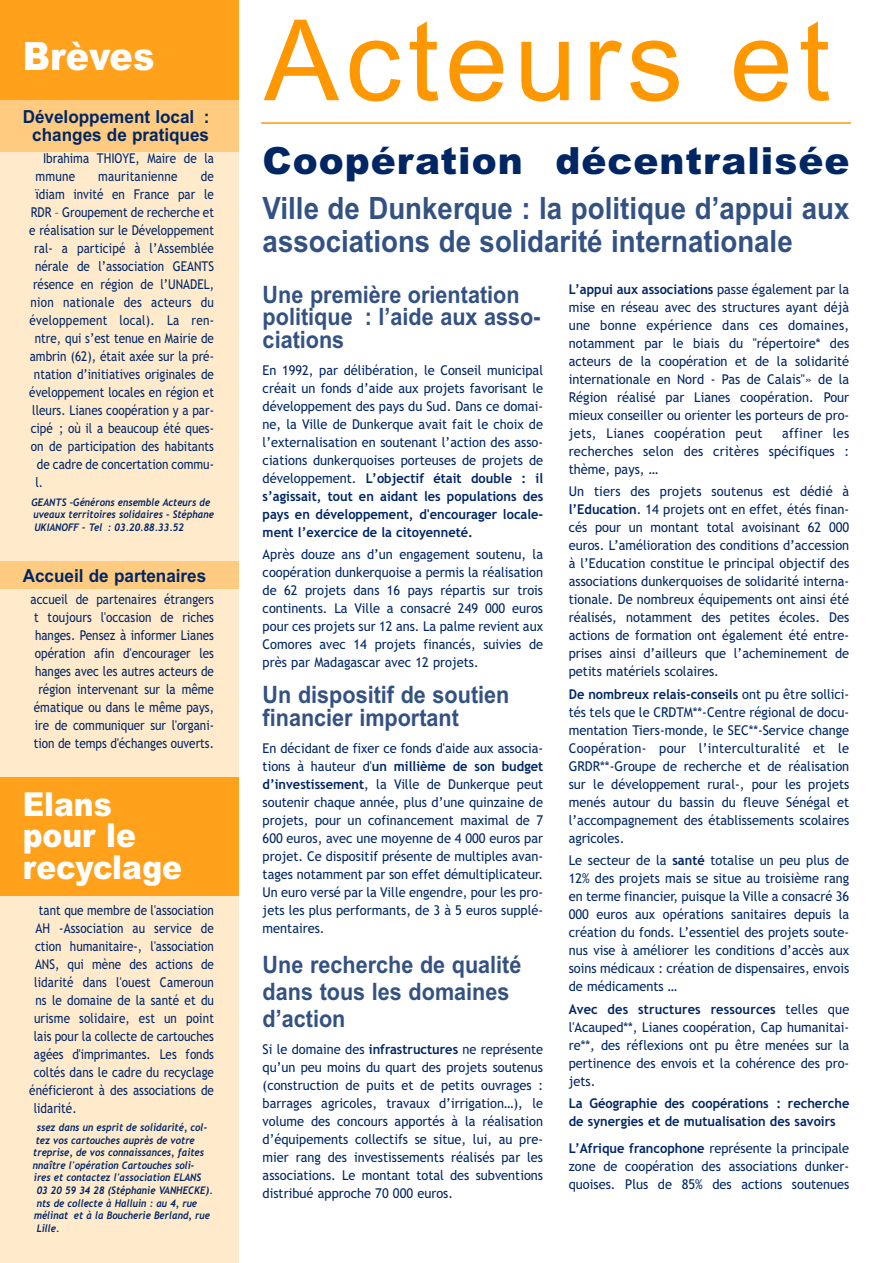
<style>
.page{position:relative;width:893px;height:1263px;background:#fff}
.page>*{position:absolute;margin:0;border:0;box-sizing:border-box;transform-origin:0 0}
.t1{font:112.5px "Arial";letter-spacing:.055em;color:#ff9700}
.t2{font:900 39px "Arial";color:#fff;scale:.9 1}
.t3{font:900 37.5px "Arial";letter-spacing:.025em;color:#002664}
.t4{font:900 33px/31.5px "Arial";color:#fff;scale:.9 1}
.t5{font:700 30.75px/33px "Arial";color:#335283;scale:.9 1}
.t6{font:700 24px/22.5px "Arial";color:#335283;scale:.9 1}
.t7{font:700 18px/18px "Arial";color:#002664;text-align:center;scale:.95 1}
.t8{font:13.5px/18px "Trebuchet MS";color:#002664;text-align:justify;scale:.95 1}
.t9{font:13.5px/18px "Trebuchet MS";color:#002664;scale:.87 1}
.t10{font:700 13.5px/18px "Trebuchet MS";color:#002664;scale:.95 1}
.t11{font:13.5px "Trebuchet MS";letter-spacing:.02em;color:#002664;scale:.87 1}
.t12{font:italic 700 10.5px/12.6px "Trebuchet";color:#002664;scale:.9 1}
.s1{font-weight:700}
</style>
<div class="page">
<div style="left:0;top:0;width:239px;height:1263px;background:#ffeacc"></div>
<div style="left:0;top:0;width:239px;height:101px;background:#ffa11a"></div>
<div style="left:0;top:777px;width:239px;height:118px;background:#ffa11a"></div>
<div style="left:0;top:101px;width:239px;height:51px;background:#ffcb80"></div>
<div style="left:0;top:562px;width:239px;height:27px;background:#ffcb80"></div>
<hr style="left:261px;top:122px;width:589px;height:2px;background:#ff9700">
<h2 class="t2" style="left:23px;top:43px;width:148px">Brèves</h2>
<h3 class="t7" style="left:23px;top:109px;width:198px">Développement local : changes de pratiques</h3>
<p class="t9" style="left:35px;top:151px;width:207px;text-indent:8px">Ibrahima THIOYE, Maire de la mmune</p>
<p class="t11" style="left:98px;top:171px;width:93px">mauritanienne</p>
<p class="t9" style="left:201px;top:169px;width:17px">de</p>
<p class="t9" style="left:36px;top:187px;width:206px">ïdiam invité en France par le</p>
<p class="t9" style="left:31px;top:205px;width:212px">RDR – Groupement de recherche et</p>
<p class="t9" style="left:29px;top:223px;width:214px">e réalisation sur le Développement</p>
<p class="t9" style="left:34px;top:241px;width:208px">ral- a participé à l’Assemblée</p>
<p class="t9" style="left:35px;top:259px;width:207px">nérale de l’association GEANTS</p>
<p class="t9" style="left:33px;top:277px;width:209px">résence en région de l’UNADEL,</p>
<p class="t11" style="left:31px;top:297px;width:212px">nion nationale des acteurs du</p>
<p class="t11" style="left:30px;top:315px;width:213px">éveloppement local). La ren-</p>
<p class="t9" style="left:35px;top:331px;width:207px">ntre, qui s’est tenue en Mairie de</p>
<p class="t9" style="left:30px;top:349px;width:213px">ambrin (62), était axée sur la pré-</p>
<p class="t9" style="left:34px;top:367px;width:208px">ntation d’initiatives originales de</p>
<p class="t9" style="left:29px;top:385px;width:214px">éveloppement locales en région et</p>
<p class="t9" style="left:32px;top:403px;width:210px">lleurs. Lianes coopération y a par-</p>
<p class="t9" style="left:31px;top:421px;width:212px">cipé ; où il a beaucoup été ques-</p>
<p class="t9" style="left:31px;top:439px;width:212px">on de participation des habitants</p>
<p class="t9" style="left:37px;top:457px;width:205px">de cadre de concertation commu-</p>
<p class="t9" style="left:35px;top:475px;width:10px">l.</p>
<p class="t12" style="left:31px;top:496px;width:204px">GEANTS –Générons ensemble Acteurs de uveaux territoires solidaires - Stéphane<br>UKIANOFF – Tel : 03.20.88.33.52</p>
<h3 class="t7" style="left:23px;top:568px;width:195px">Accueil de partenaires</h3>
<p class="t9" style="left:31px;top:592px;width:212px;text-align:center">accueil de partenaires étrangers t toujours l'occasion de riches hanges. Pensez à informer Lianes opération afin d'encourager les hanges avec les autres acteurs de région intervenant sur la même ématique ou dans le même pays, ire de communiquer sur l'organi&shy;tion de temps d'échanges ouverts.</p>
<h3 class="t4" style="left:23px;top:792px;width:178px">Elans pour le recyclage</h3>
<p class="t9" style="left:39px;top:902px;width:203px">tant que membre de l'association</p>
<p class="t9" style="left:36px;top:920px;width:207px">AH -Association au service de</p>
<p class="t9" style="left:35px;top:938px;width:207px">ction humanitaire-, l'association</p>
<p class="t9" style="left:35px;top:956px;width:207px">ANS, qui mène des actions de</p>
<p class="t9" style="left:34px;top:974px;width:208px">lidarité dans l'ouest Cameroun</p>
<p class="t9" style="left:35px;top:992px;width:207px">ns le domaine de la santé et du</p>
<p class="t9" style="left:34px;top:1010px;width:208px">urisme solidaire, est un point</p>
<p class="t9" style="left:34px;top:1028px;width:209px">lais pour la collecte de cartouches</p>
<p class="t9" style="left:34px;top:1046px;width:208px">agées d'imprimantes. Les fonds</p>
<p class="t9" style="left:34px;top:1064px;width:209px">coltés dans le cadre du recyclage</p>
<p class="t9" style="left:29px;top:1082px;width:214px">énéficieront à des associations de</p>
<p class="t9" style="left:34px;top:1100px;width:51px">lidarité.</p>
<p class="t12" style="left:37px;top:1122px;width:191px">ssez dans un esprit de solidarité, col-</p>
<p class="t12" style="left:36px;top:1135px;width:178px">tez vos cartouches auprès de votre</p>
<p class="t12" style="left:33px;top:1147px;width:191px">treprise, de vos connaissances, faites</p>
<p class="t12" style="left:33px;top:1160px;width:181px">nnaître l'opération Cartouches soli-</p>
<p class="t12" style="left:34px;top:1172px;width:187px">ires et contactez l'association ELANS</p>
<p class="t12" style="left:37px;top:1185px;width:197px">03 20 59 34 28 (Stéphanie VANHECKE).</p>
<p class="t12" style="left:37px;top:1198px;width:180px">nts de collecte à Halluin : au 4, rue</p>
<p class="t12" style="left:34px;top:1210px;width:197px">mélinat et à la Boucherie Berland, rue</p>
<p class="t12" style="left:37px;top:1223px;width:27px">Lille.</p>
<h1 class="t1" style="left:264px;top:20px;width:567px">Acteurs et</h1>
<h3 class="t3" style="left:262px;top:147px;width:588px">Coopération décentralisée</h3>
<h3 class="t5" style="left:262px;top:195px;width:653px">Ville de Dunkerque : la politique d’appui aux associations de solidarité internationale</h3>
<h3 class="t6" style="left:263px;top:285px;width:310px">Une première orientation politique : l’aide aux asso&shy;ciations</h3>
<p class="t8" style="left:263px;top:362px;width:297px">En 1992, par délibération, le Conseil municipal créait un fonds d’aide aux projets favorisant le développement des pays du Sud. Dans ce domai&shy;ne, la Ville de Dunkerque avait fait le choix de l’externalisation en soutenant l’action des asso&shy;ciations dunkerquoises porteuses de projets de développement. <span class="s1">L’objectif était double : il s’agissait, tout en aidant les populations des pays en développement, d'encourager locale&shy;ment l’exercice de la citoyenneté.</span></p>
<p class="t8" style="left:263px;top:547px;width:297px">Après douze ans d’un engagement soutenu, la coopération dunkerquoise a permis la réalisation de 62 projets dans 16 pays répartis sur trois continents. La Ville a consacré 249 000 euros pour ces projets sur 12 ans. La palme revient aux Comores avec 14 projets financés, suivies de près par Madagascar avec 12 projets.</p>
<h3 class="t6" style="left:263px;top:686px;width:276px">Un dispositif de soutien financier important</h3>
<p class="t8" style="left:263px;top:740px;width:297px">En décidant de fixer ce fonds d'aide aux associa&shy;tions à hauteur d'<span class="s1">un millième de son budget d’investissement</span>, la Ville de Dunkerque peut soutenir chaque année, plus d’une quinzaine de projets, pour un cofinancement maximal de 7<br>600 euros, avec une moyenne de 4 000 euros par projet. Ce dispositif présente de multiples avan&shy;tages notamment par son effet démultiplicateur.<br>Un euro versé par la Ville engendre, pour les pro&shy;jets les plus performants, de 3 à 5 euros supplé&shy;mentaires.</p>
<h3 class="t6" style="left:263px;top:954px;width:289px;line-height:27px">Une recherche de qualité dans tous les domaines d’action</h3>
<p class="t8" style="left:263px;top:1042px;width:297px">Si le domaine des <span class="s1">infrastructures</span> ne représente qu’un peu moins du quart des projets soutenus (construction de puits et de petits ouvrages : barrages agricoles, travaux d’irrigation…), le volume des concours apportés à la réalisation d’équipements collectifs se situe, lui, au pre&shy;mier rang des investissements réalisés par les associations. Le montant total des subventions distribué approche 70 000 euros.</p>
<p class="t8" style="left:568px;top:281px;width:297px"><span class="s1">L’appui aux associations</span> passe également par la mise en réseau avec des structures ayant déjà une bonne expérience dans ces domaines, notamment par le biais du "répertoire* des acteurs de la coopération et de la solidarité internationale en Nord - Pas de Calais"» de la Région réalisé par Lianes coopération. Pour mieux conseiller ou orienter les porteurs de pro&shy;jets, Lianes coopération peut</p>
<p class="t8" style="left:568px;top:425px;width:297px;text-indent:213px">affiner les recherches selon des critères spécifiques : thème, pays, …</p>
<p class="t8" style="left:568px;top:484px;width:297px">Un tiers des projets soutenus est dédié à <span class="s1">l’Education</span>. 14 projets ont en effet, étés finan&shy;cés pour un montant total avoisinant 62 000 euros. L’amélioration des conditions d’accession à l’Education constitue le principal objectif des associations dunkerquoises de solidarité interna&shy;tionale. De nombreux équipements ont ainsi été réalisés, notamment des petites écoles. Des actions de formation ont également été entre&shy;prises ainsi d’ailleurs que l’acheminement de petits matériels scolaires.</p>
<p class="t8" style="left:568px;top:686px;width:297px"><span class="s1">De nombreux relais-conseils</span> ont pu être sollici&shy;tés tels que le CRDTM**-Centre régional de docu&shy;mentation Tiers-monde, le SEC**-Service change Coopération- pour l’interculturalité et le GRDR**-Groupe de recherche et de réalisation sur le développement rural-, pour les projets menés autour du bassin du fleuve Sénégal et l’accompagnement des établissements scolaires agricoles.</p>
<p class="t8" style="left:568px;top:853px;width:297px">Le secteur de la <span class="s1">santé</span> totalise un peu plus de 12% des projets mais se situe au troisième rang en terme financier, puisque la Ville a consacré 36<br>000 euros aux opérations sanitaires depuis la création du fonds. L’essentiel des projets soute&shy;nus vise à améliorer les conditions d’accès aux soins médicaux : création de dispensaires, envois de médicaments …</p>
<p class="t8" style="left:568px;top:1001px;width:297px"><span class="s1">Avec des structures ressources</span> telles que l'Acauped**, Lianes coopération, Cap humanitai&shy;re**, des réflexions ont pu être menées sur la pertinence des envois et la cohérence des pro&shy;jets.</p>
<p class="t10" style="left:568px;top:1096px;width:297px">La Géographie des coopérations : recherche de synergies et de mutualisation des savoirs</p>
<p class="t8" style="left:568px;top:1141px;width:297px"><span class="s1">L’Afrique francophone</span> représente la principale zone de coopération des associations dunker&shy;quoises. Plus de 85% des actions soutenues</p>
</div>
